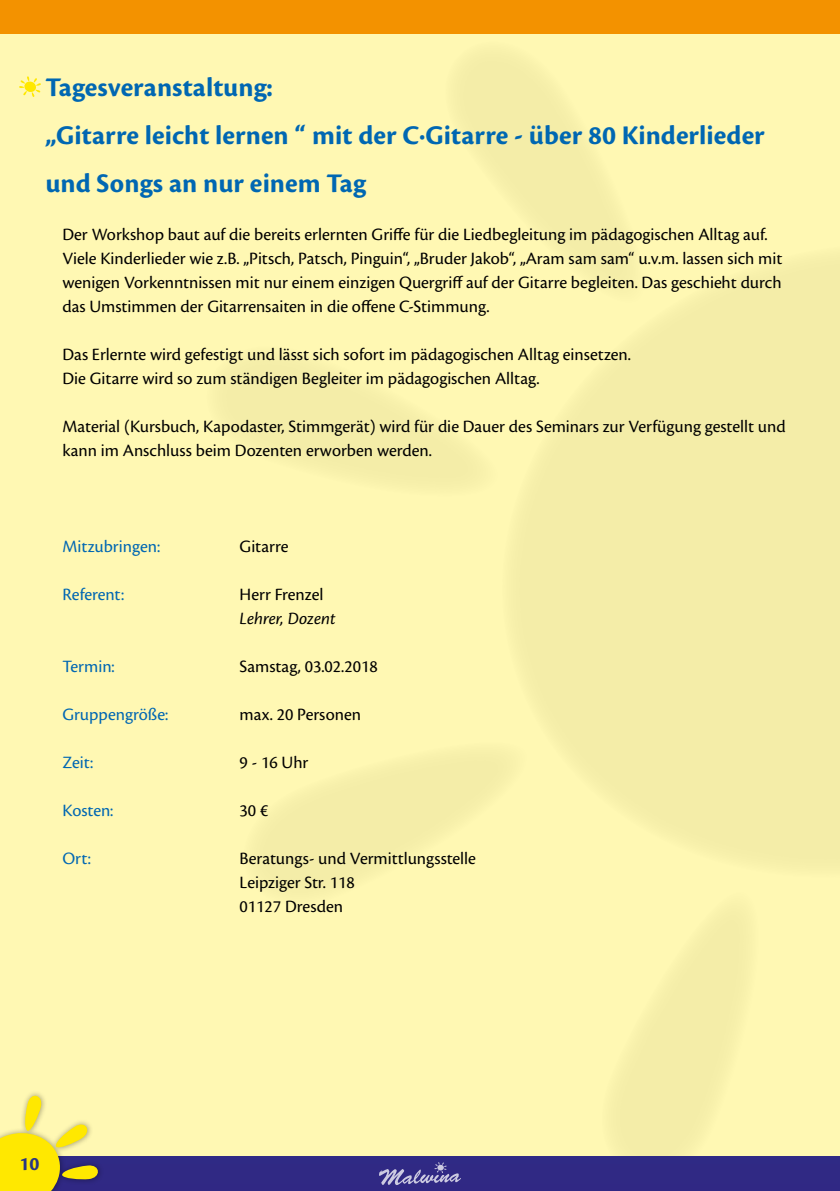
<style>
.page{position:relative;width:840px;height:1191px;background:#fff}
.page>*{position:absolute;margin:0;border:0;box-sizing:border-box;transform-origin:0 0}
.t1{font:700 28px/48px "Cronos Pro";letter-spacing:.005em;color:#0067b2}
.t2{font:700 20px "Cronos Pro";color:#283583}
.t3{font:18px/24px "Cronos Pro";color:#000}
.t4{font:18px "Cronos Pro";color:#0067b2}
.t5{font:italic 18px "Cronos Pro";letter-spacing:-.005em;color:#000}
</style>
<div class="page">
<div style="left:0;top:0;width:839px;height:1191px;background:#fff8b3"></div>
<svg style="left:519px;top:264px;width:320px;height:596px;fill:#f4eda8"></svg>
<svg style="left:571px;top:920px;width:202px;height:237px"></svg>
<svg style="left:463px;top:61px;width:202px;height:257px"></svg>
<svg style="left:226px;top:364px;width:242px;height:114px;fill:#f4eda8"></svg>
<svg style="left:263px;top:724px;width:274px;height:162px"></svg>
<div style="left:0;top:0;width:839px;height:34px;background:#f39200"></div>
<div style="left:0;top:1157px;width:839px;height:34px;background:#302984"></div>
<div style="left:0;top:1089px;width:103px;height:102px;background:#000;opacity:.39"></div>
<svg style="left:0;top:1090px;width:101px;height:101px"></svg>
<svg style="left:379px;top:1162px;width:81px;height:23px"></svg>
<svg style="left:19px;top:76px;width:22px;height:21px"></svg>
<h1 class="t1" style="left:45px;top:64px;width:720px">Tagesveranstaltung:<br>„Gitarre leicht lernen “ mit der C·Gitarre - über 80 Kinderlieder und Songs an nur einem Tag</h1>
<p class="t3" style="left:62px;top:222px;width:721px">Der Workshop baut auf die bereits erlernten Griffe für die Liedbegleitung im pädagogischen Alltag auf.<br>Viele Kinderlieder wie z.B. „Pitsch, Patsch, Pinguin“, „Bruder Jakob“, „Aram sam sam“ u.v.m. lassen sich mit wenigen Vorkenntnissen mit nur einem einzigen Quergriff auf der Gitarre begleiten. Das geschieht durch das Umstimmen der Gitarrensaiten in die offene C-Stimmung.</p>
<p class="t3" style="left:62px;top:342px;width:569px">Das Erlernte wird gefestigt und lässt sich sofort im pädagogischen Alltag einsetzen.<br>Die Gitarre wird so zum ständigen Begleiter im pädagogischen Alltag.</p>
<p class="t3" style="left:62px;top:414px;width:724px">Material (Kursbuch, Kapodaster, Stimmgerät) wird für die Dauer des Seminars zur Verfügung gestellt und kann im Anschluss beim Dozenten erworben werden.</p>
<p class="t4" style="left:62px;top:536px;width:99px">Mitzubringen:</p>
<p class="t3" style="left:239px;top:534px;width:50px">Gitarre</p>
<p class="t4" style="left:62px;top:584px;width:63px">Referent:</p>
<p class="t3" style="left:239px;top:582px;width:85px">Herr Frenzel</p>
<p class="t5" style="left:239px;top:608px;width:97px">Lehrer, Dozent</p>
<p class="t4" style="left:62px;top:656px;width:54px">Termin:</p>
<p class="t3" style="left:239px;top:654px;width:140px">Samstag, 03.02.2018</p>
<p class="t4" style="left:62px;top:704px;width:107px">Gruppengröße:</p>
<p class="t3" style="left:239px;top:702px;width:123px">max. 20 Personen</p>
<p class="t4" style="left:62px;top:752px;width:32px">Zeit:</p>
<p class="t3" style="left:239px;top:750px;width:70px">9 - 16 Uhr</p>
<p class="t4" style="left:62px;top:800px;width:52px">Kosten:</p>
<p class="t3" style="left:239px;top:798px;width:30px">30 €</p>
<p class="t4" style="left:62px;top:848px;width:30px">Ort:</p>
<p class="t3" style="left:239px;top:846px;width:238px">Beratungs- und Vermittlungsstelle<br>Leipziger Str. 118<br>01127 Dresden</p>
<p class="t2" style="left:20px;top:1152px;width:21px">10</p>
</div>
